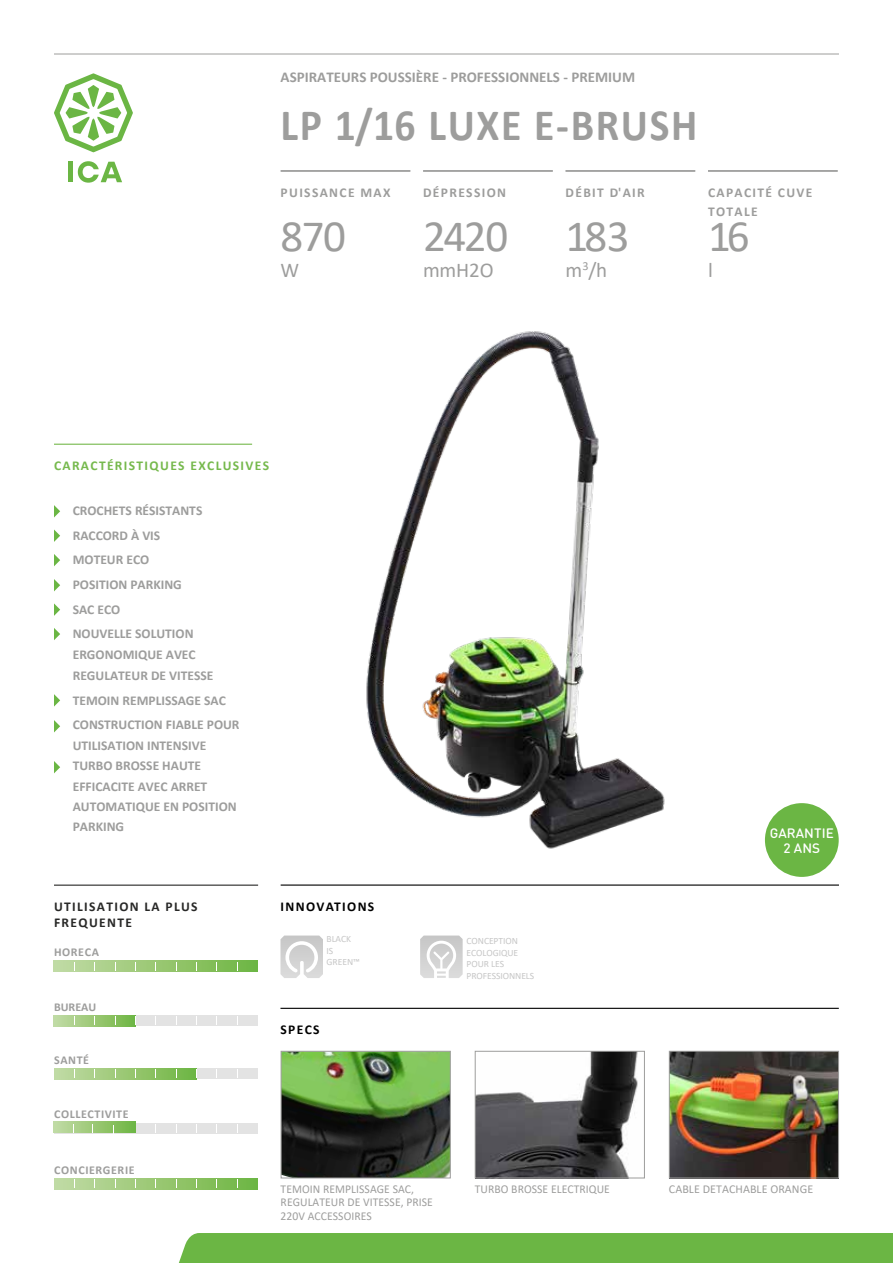
<style>
.page{position:relative;width:893px;height:1263px;background:#fff}
.page>*{position:absolute;margin:0;border:0;box-sizing:border-box;transform-origin:0 0}
.t1{font:700 45px "Calibri";letter-spacing:.04em;color:#9d9d9c;scale:.93 1}
.t2{font:45px "Calibri";letter-spacing:-.045em;color:#9d9d9c}
.t3{font:21px "Calibri";letter-spacing:-.01em;color:#9d9d9c}
.t4{font:700 15px "Calibri";color:#9d9d9c}
.t5{font:700 13.5px/24.6px "Calibri";color:#9d9d9c}
.t6{font:700 13.5px "Calibri";letter-spacing:.1em;color:#9d9d9c}
.t7{font:700 13.5px "Calibri";letter-spacing:.1em;color:#76b94d}
.t8{font:700 13.5px/16.2px "Calibri";letter-spacing:.1em;color:#282827}
.t9{font:700 13.5px "Calibri";letter-spacing:.1em;color:#000}
.t10{font:500 13.5px/15px "DIN Round Pro";letter-spacing:.005em;color:#fff;text-align:center}
.t11{font:700 13.5px "Calibri";letter-spacing:.1em;color:#9d9d9c}
.t12{font:12px/13.5px "Calibri";letter-spacing:.005em;color:#9d9d9c}
.t13{font:700 12px "Calibri";letter-spacing:.05em;color:#9d9d9c}
.t14{font:9.6px/11.6px "Calibri";letter-spacing:-.005em;color:#c6c6c6}
</style>
<div class="page">
<hr style="left:54px;top:54px;width:785px;height:1px;background:#9d9d9c">
<svg style="left:54px;top:73px;width:79px;height:79px"></svg>
<div style="left:179px;top:1233px;width:714px;height:30px;background:#6bb644"></div>
<img style="left:283px;top:1053px;width:166px;height:123px">
<div style="left:281px;top:1051px;width:170px;height:127px;border:1px solid #9d9d9c"></div>
<img style="left:477px;top:1053px;width:161px;height:123px">
<div style="left:475px;top:1051px;width:170px;height:127px;border:1px solid #9d9d9c"></div>
<hr style="left:281px;top:884px;width:558px;height:2px;background:#000">
<hr style="left:280px;top:1008px;width:559px;height:1px;background:#000">
<hr style="left:54px;top:444px;width:198px;height:1px;background:#76b94d">
<svg style="left:54px;top:505px;width:6px;height:12px"></svg>
<svg style="left:54px;top:529px;width:6px;height:13px"></svg>
<svg style="left:54px;top:554px;width:6px;height:12px"></svg>
<svg style="left:54px;top:579px;width:6px;height:12px"></svg>
<svg style="left:54px;top:603px;width:6px;height:13px"></svg>
<svg style="left:54px;top:628px;width:6px;height:12px"></svg>
<svg style="left:54px;top:694px;width:6px;height:12px"></svg>
<svg style="left:54px;top:720px;width:6px;height:12px"></svg>
<svg style="left:54px;top:761px;width:6px;height:12px"></svg>
<hr style="left:281px;top:170px;width:129px;height:1px;background:#9d9d9c">
<hr style="left:423px;top:170px;width:130px;height:1px;background:#9d9d9c">
<hr style="left:566px;top:170px;width:129px;height:1px;background:#9d9d9c">
<hr style="left:708px;top:170px;width:130px;height:1px;background:#9d9d9c">
<hr style="left:281px;top:171px;width:129px;height:1px;background:#9d9d9c">
<hr style="left:423px;top:171px;width:130px;height:1px;background:#9d9d9c">
<hr style="left:566px;top:171px;width:129px;height:1px;background:#9d9d9c">
<hr style="left:708px;top:171px;width:130px;height:1px;background:#9d9d9c">
<svg style="left:280px;top:935px;width:43px;height:43px"></svg>
<svg style="left:420px;top:935px;width:43px;height:43px"></svg>
<hr style="left:54px;top:884px;width:204px;height:2px;background:#282827">
<svg style="left:54px;top:961px;width:204px;height:10px"></svg>
<div style="left:54px;top:1015px;width:204px;height:11px;background:#e3e3e3"></div>
<svg style="left:54px;top:1015px;width:82px;height:11px"></svg>
<div style="left:54px;top:1068px;width:204px;height:11px;background:#e3e3e3"></div>
<svg style="left:54px;top:1068px;width:142px;height:11px"></svg>
<div style="left:54px;top:1123px;width:204px;height:10px;background:#e3e3e3"></div>
<img style="left:671px;top:1053px;width:166px;height:123px">
<div style="left:669px;top:1051px;width:170px;height:127px;border:1px solid #9d9d9c"></div>
<img style="left:366px;top:331px;width:299px;height:518px">
<div style="left:68px;top:162px;width:5px;height:20px;background:#6bb644"></div>
<svg style="left:78px;top:161px;width:44px;height:22px"></svg>
<div style="left:765px;top:803px;width:74px;height:74px;background:#6bb644;border-radius:50%"></div>
<svg style="left:54px;top:1122px;width:82px;height:10px"></svg>
<svg style="left:54px;top:1178px;width:204px;height:11px"></svg>
<svg style="left:113px;top:1122px;width:3px;height:11px"></svg>
<svg style="left:92px;top:1124px;width:4px;height:8px"></svg>
<svg style="left:73px;top:1124px;width:2px;height:8px"></svg>
<p class="t4" style="left:281px;top:67px;width:356px">ASPIRATEURS POUSSIÈRE - PROFESSIONNELS - PREMIUM</p>
<h1 class="t1" style="left:281px;top:93px;width:450px">LP 1/16 LUXE E-BRUSH</h1>
<p class="t6" style="left:281px;top:183px;width:111px">PUISSANCE MAX</p>
<p class="t6" style="left:423px;top:183px;width:85px">DÉPRESSION</p>
<p class="t6" style="left:566px;top:183px;width:81px">DÉBIT D'AIR</p>
<h1 class="t2" style="left:281px;top:205px;width:67px">870</h1>
<h2 class="t3" style="left:281px;top:256px;width:20px">W</h2>
<h1 class="t2" style="left:423px;top:205px;width:87px">2420</h1>
<h2 class="t3" style="left:423px;top:256px;width:72px">mmH2O</h2>
<h1 class="t2" style="left:566px;top:205px;width:65px">183</h1>
<h2 class="t3" style="left:566px;top:256px;width:43px">m<sup>3</sup>/h</h2>
<p class="t6" style="left:708px;top:183px;width:106px">CAPACITÉ CUVE</p>
<h1 class="t2" style="left:708px;top:205px;width:43px">16</h1>
<h2 class="t3" style="left:708px;top:256px;width:6px">l</h2>
<p class="t11" style="left:708px;top:202px;width:51px">TOTALE</p>
<p class="t7" style="left:54px;top:456px;width:217px">CARACTÉRISTIQUES EXCLUSIVES</p>
<p class="t5" style="left:73px;top:498px;width:131px">CROCHETS RÉSISTANTS<br>RACCORD À VIS<br>MOTEUR ECO<br>POSITION PARKING<br>SAC ECO<br>NOUVELLE SOLUTION</p>
<p class="t5" style="left:73px;top:644px;width:142px;line-height:21.1px">ERGONOMIQUE AVEC<br>REGULATEUR DE VITESSE</p>
<p class="t5" style="left:73px;top:688px;width:168px">TEMOIN REMPLISSAGE SAC<br>CONSTRUCTION FIABLE POUR</p>
<p class="t5" style="left:73px;top:735px;width:165px;line-height:20.4px">UTILISATION INTENSIVE<br>TURBO BROSSE HAUTE<br>EFFICACITE AVEC ARRET<br>AUTOMATIQUE EN POSITION<br>PARKING</p>
<p class="t10" style="left:770px;top:825px;width:66px">GARANTIE<br>2 ANS</p>
<p class="t8" style="left:54px;top:898px;width:145px">UTILISATION LA PLUS<br>FREQUENTE</p>
<p class="t13" style="left:54px;top:944px;width:46px">HORECA</p>
<p class="t13" style="left:54px;top:998px;width:44px">BUREAU</p>
<p class="t13" style="left:54px;top:1051px;width:37px">SANTÉ</p>
<p class="t13" style="left:54px;top:1106px;width:76px">COLLECTIVITE</p>
<p class="t13" style="left:54px;top:1161px;width:82px">CONCIERGERIE</p>
<p class="t9" style="left:281px;top:897px;width:95px">INNOVATIONS</p>
<p class="t14" style="left:327px;top:933px;width:35px">BLACK<br>IS<br>GREEN™</p>
<p class="t9" style="left:280px;top:1020px;width:41px">SPECS</p>
<p class="t14" style="left:467px;top:935px;width:69px">CONCEPTION<br>ECOLOGIQUE<br>POUR LES<br>PROFESSIONNELS</p>
<p class="t12" style="left:281px;top:1182px;width:135px">TEMOIN REMPLISSAGE SAC,</p>
<p class="t12" style="left:669px;top:1182px;width:146px">CABLE DETACHABLE ORANGE</p>
<p class="t12" style="left:281px;top:1195px;width:154px">REGULATEUR DE VITESSE, PRISE<br>220V ACCESSOIRES</p>
<p class="t12" style="left:475px;top:1182px;width:137px">TURBO BROSSE ELECTRIQUE</p>
</div>
